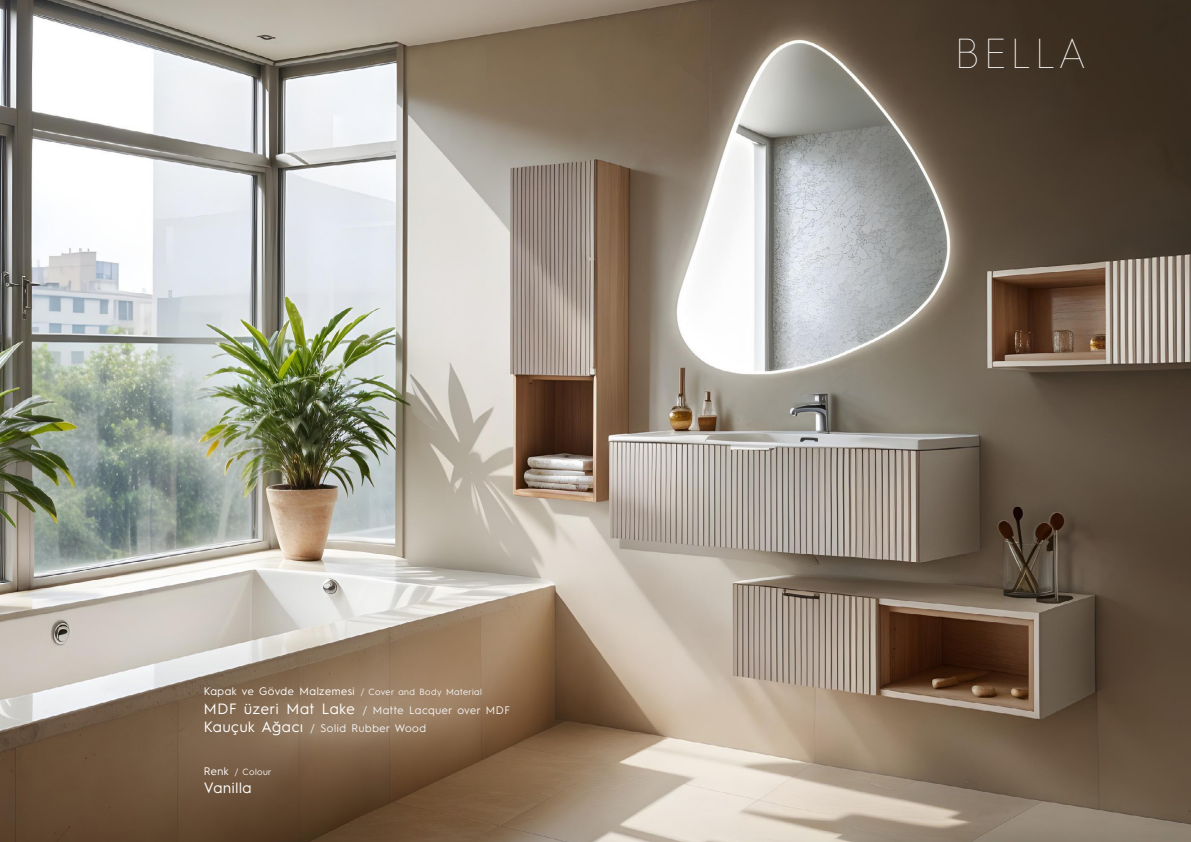
<style>
.page{position:relative;width:1191px;height:842px;background:#fff}
.page>*{position:absolute;margin:0;border:0;box-sizing:border-box;transform-origin:0 0}
.t1{font:100 42px "Hurme Geometric Sans 1";letter-spacing:.1em;color:#fff}
.t2{font:15px "Hurme Geometric Sans 1";letter-spacing:.05em;color:#fff}
.t3{font:11px/19.2px "Hurme Geometric Sans 1";letter-spacing:.05em;color:#fff}
.t4{font:11px "Hurme Geometric Sans 1";letter-spacing:.05em;color:#f2f2f2}
.t5{font:9px "Hurme Geometric Sans 1";letter-spacing:.05em;color:#f3f3f2}
.s1{font-size:9px;color:#f3f3f2}
.s2{font-size:15px}
.s3{color:#f2f2f2}
.s4{font-size:15px;color:#fff}
.s5{font-size:11px;color:#fff}
</style>
<div class="page">
<img style="left:0;top:0;width:1191px;height:842px">
<p class="t3" style="left:204px;top:681px;width:308px">Kapak ve Gövde Malzemesi <span class="s1">/ Cover and Body Material<br></span><span class="s2">MDF üzeri Mat Lake</span> <span class="s3">/ Matte Lacquer over MDF</span></p>
<p class="t4" style="left:204px;top:720px;width:224px"><span class="s4">Kauçuk Ağacı</span> / Solid Rubber Wood</p>
<p class="t5" style="left:204px;top:765px;width:69px"><span class="s5">Renk</span> / Colour</p>
<h2 class="t2" style="left:204px;top:777px;width:49px">Vanilla</h2>
<h1 class="t1" style="left:955px;top:26px;width:132px">BELLA</h1>
</div>
